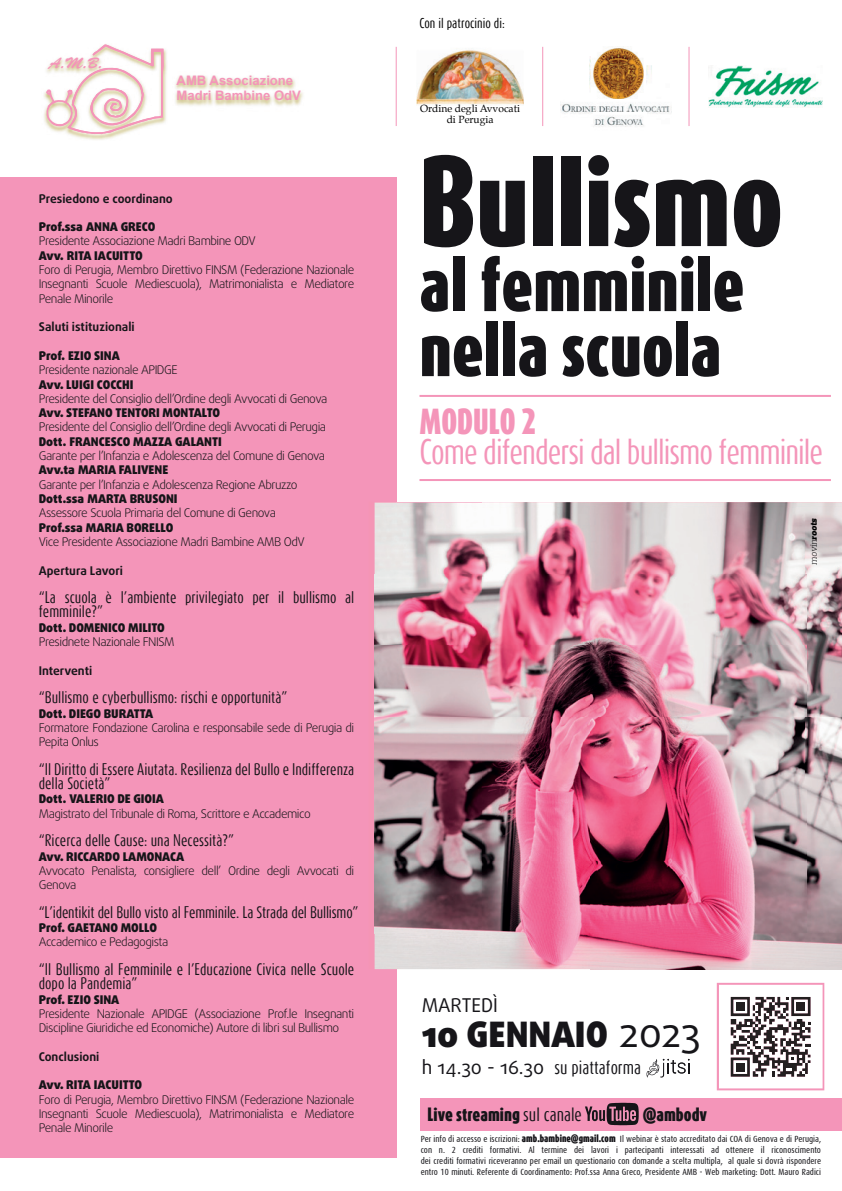
<style>
.page{position:relative;width:842px;height:1191px;background:#fff}
.page>*{position:absolute;margin:0;border:0;box-sizing:border-box;transform-origin:0 0}
.t1{font:900 107px "Dax Compact";color:#161519}
.t2{font:900 65px/65px "Dax Compact";color:#161519}
.t3{font:900 35px "Daxline Pro";color:#161519}
.t4{font:30px "Dax Compact";letter-spacing:-.035em;color:#f495b9}
.t5{font:900 30px "Dax Compact";color:#f495b9}
.t6{font:19px "Daxline Pro";color:#161519}
.t7{font:900 16px "Dax Compact";color:#161519}
.t8{font:16px "Dax Compact";color:#161519}
.t9{font:15.6px "Brush";color:#f495b9}
.t10{font:14px/14.3px "Dax Compact";color:#161519}
.t11{font:700 13.1px/15.7px "Arial";color:#f495b9}
.t12{font:300 12px/14.3px "Daxline Pro";letter-spacing:-.04em;color:#161519}
.t13{font:900 12px "Daxline Pro";color:#161519}
.t14{font:700 12px "Daxline Pro";color:#161519}
.t15{font:12px "Dax Compact";color:#000001}
.t16{font:10.2px/11.1px "Palatino";color:#000001;text-align:center}
.t17{font:9px/10.8px "Dax Condensed";color:#161519;text-align:justify}
.t18{font:italic 300 9px "Prelo Slab";color:#000001}
.s1{font-weight:900}
.s2{font-weight:400;font-size:40px}
.s3{font-family:"Daxline Pro";font-size:19px}
.s4{font-weight:400}
.s5{font-family:"Dax Compact";font-weight:900}
</style>
<div class="page">
<div style="left:0;top:177px;width:396px;height:980px;background:#f495b9"></div>
<img style="left:44px;top:49px;width:123px;height:91px">
<svg style="left:46px;top:44px;width:118px;height:90px"></svg>
<img style="left:175px;top:75px;width:128px;height:31px">
<hr style="left:419px;top:395px;width:412px;height:2px;background:#f495b9">
<hr style="left:419px;top:479px;width:412px;height:2px;background:#f495b9">
<hr style="left:396px;top:501px;width:446px;height:1px;background:#f5a3c2">
<svg style="left:374px;top:502px;width:1px;height:467px"></svg>
<img style="left:375px;top:502px;width:467px;height:467px">
<img style="left:589px;top:56px;width:63px;height:32px">
<hr style="left:396px;top:47px;width:1px;height:79px;background:#f495b9">
<hr style="left:542px;top:47px;width:1px;height:79px;background:#f495b9">
<hr style="left:688px;top:47px;width:1px;height:79px;background:#f495b9">
<img style="left:708px;top:65px;width:115px;height:43px">
<img style="left:417px;top:50px;width:107px;height:55px">
<img style="left:591px;top:48px;width:54px;height:51px">
<img style="left:560px;top:102px;width:112px;height:12px">
<img style="left:593px;top:113px;width:53px;height:14px">
<svg style="left:646px;top:1058px;width:44px;height:19px"></svg>
<svg style="left:716px;top:982px;width:109px;height:109px"></svg>
<div style="left:420px;top:1098px;width:422px;height:32px;background:#f495b9"></div>
<svg style="left:585px;top:1102px;width:54px;height:23px"></svg>
<p class="t9" style="left:49px;top:54px;width:55px">A.M.B.</p>
<p class="t11" style="left:177px;top:73px;width:126px">AMB Associazione<br>Madri Bambine OdV</p>
<p class="t14" style="left:39px;top:190px;width:135px">Presiedono e coordinano</p>
<p class="t13" style="left:39px;top:219px;width:118px">Prof.ssa ANNA GRECO</p>
<p class="t12" style="left:39px;top:234px;width:219px">Presidente Associazione Madri Bambine ODV</p>
<p class="t13" style="left:39px;top:247px;width:105px">Avv. RITA IACUITTO</p>
<p class="t12" style="left:39px;top:263px;width:317px;text-align:justify">Foro di Perugia, Membro Direttivo FINSM (Federazione Nazionale Insegnanti Scuole Mediescuola), Matrimonialista e Mediatore Penale Minorile</p>
<p class="t14" style="left:39px;top:319px;width:97px">Saluti istituzionali</p>
<p class="t13" style="left:39px;top:347px;width:83px">Prof. EZIO SINA</p>
<p class="t12" style="left:39px;top:363px;width:140px">Presidente nazionale APIDGE</p>
<p class="t13" style="left:39px;top:376px;width:96px">Avv. LUIGI COCCHI</p>
<p class="t12" style="left:39px;top:391px;width:290px">Presidente del Consiglio dell’Ordine degli Avvocati di Genova</p>
<p class="t13" style="left:39px;top:405px;width:183px">Avv. STEFANO TENTORI MONTALTO</p>
<p class="t12" style="left:39px;top:420px;width:289px">Presidente del Consiglio dell’Ordine degli Avvocati di Perugia</p>
<p class="t13" style="left:39px;top:433px;width:184px">Dott. FRANCESCO MAZZA GALANTI</p>
<p class="t12" style="left:39px;top:449px;width:288px">Garante per l’Infanzia e Adolescenza del Comune di Genova</p>
<p class="t13" style="left:39px;top:462px;width:131px">Avv.ta MARIA FALIVENE</p>
<p class="t12" style="left:39px;top:477px;width:260px">Garante per l’Infanzia e Adolescenza Regione Abruzzo</p>
<p class="t13" style="left:39px;top:491px;width:140px">Dott.ssa MARTA BRUSONI</p>
<p class="t12" style="left:39px;top:506px;width:239px">Assessore Scuola Primaria del Comune di Genova</p>
<p class="t13" style="left:39px;top:519px;width:136px">Prof.ssa MARIA BORELLO</p>
<p class="t12" style="left:39px;top:534px;width:268px">Vice Presidente Associazione Madri Bambine AMB OdV</p>
<p class="t14" style="left:39px;top:562px;width:86px">Apertura Lavori</p>
<p class="t10" style="left:39px;top:590px;width:317px">“La scuola è l’ambiente privilegiato per il bullismo al femminile?”</p>
<p class="t13" style="left:39px;top:619px;width:128px">Dott. DOMENICO MILITO</p>
<p class="t12" style="left:39px;top:634px;width:137px">Presidnete Nazionale FNISM</p>
<p class="t14" style="left:39px;top:662px;width:55px">Interventi</p>
<p class="t10" style="left:39px;top:690px;width:250px">“Bullismo e cyberbullismo: rischi e opportunità”</p>
<p class="t13" style="left:39px;top:705px;width:116px">Dott. DIEGO BURATTA</p>
<p class="t12" style="left:39px;top:720px;width:317px">Formatore Fondazione Carolina e responsabile sede di Perugia di<br>Pepita Onlus</p>
<p class="t10" style="left:39px;top:761px;width:317px">“Il Diritto di Essere Aiutata. Resilienza del Bullo e Indifferenza della Società”</p>
<p class="t13" style="left:39px;top:791px;width:127px">Dott. VALERIO DE GIOIA</p>
<p class="t12" style="left:39px;top:806px;width:273px">Magistrato del Tribunale di Roma, Scrittore e Accademico</p>
<p class="t10" style="left:39px;top:833px;width:197px">“Ricerca delle Cause: una Necessità?”</p>
<p class="t13" style="left:39px;top:848px;width:147px">Avv. RICCARDO LAMONACA</p>
<p class="t12" style="left:39px;top:863px;width:317px">Avvocato Penalista, consigliere dell’ Ordine degli Avvocati di<br>Genova</p>
<p class="t10" style="left:39px;top:904px;width:321px">“L’identikit del Bullo visto al Femminile. La Strada del Bullismo”</p>
<p class="t13" style="left:39px;top:919px;width:120px">Prof. GAETANO MOLLO</p>
<p class="t12" style="left:39px;top:935px;width:131px">Accademico e Pedagogista</p>
<p class="t10" style="left:39px;top:961px;width:317px">“Il Bullismo al Femminile e l’Educazione Civica nelle Scuole dopo la Pandemia”</p>
<p class="t13" style="left:39px;top:991px;width:82px">Prof. EZIO SINA</p>
<p class="t12" style="left:39px;top:1006px;width:317px">Presidente Nazionale APIDGE (Associazione Prof.le Insegnanti<br>Discipline Giuridiche ed Economiche) Autore di libri sul Bullismo</p>
<p class="t14" style="left:39px;top:1048px;width:62px">Conclusioni</p>
<p class="t13" style="left:39px;top:1077px;width:105px">Avv. RITA IACUITTO</p>
<p class="t12" style="left:39px;top:1092px;width:317px;text-align:justify">Foro di Perugia, Membro Direttivo FINSM (Federazione Nazionale Insegnanti Scuole Mediescuola), Matrimonialista e Mediatore Penale Minorile</p>
<p class="t15" style="left:419px;top:15px;width:87px">Con il patrocinio di:</p>
<p class="t16" style="left:420px;top:103px;width:101px">Ordine degli Avvocati di Perugia</p>
<h1 class="t1" style="left:419px;top:131px;width:365px">Bullismo</h1>
<h2 class="t2" style="left:419px;top:251px;width:327px">al femminile nella scuola</h2>
<h3 class="t5" style="left:419px;top:402px;width:118px">MODULO 2</h3>
<h3 class="t4" style="left:419px;top:432px;width:405px">Come difendersi dal bullismo femminile</h3>
<p class="t18" style="left:808px;top:564px;width:48px;rotate:-90deg">movin<span class="s1">roots</span></p>
<h3 class="t6" style="left:422px;top:992px;width:78px">MARTEDÌ</h3>
<h3 class="t3" style="left:422px;top:1010px;width:281px">10 GENNAIO <span class="s2">2023</span></h3>
<h3 class="t8" style="left:422px;top:1056px;width:221px"><span class="s3">h 14.30 - 16.30</span> su piattaforma</h3>
<h3 class="t7" style="left:428px;top:1104px;width:156px">Live streaming <span class="s4">sul canale</span></h3>
<h3 class="t7" style="left:643px;top:1104px;width:66px">@ambodv</h3>
<p class="t17" style="left:421px;top:1134px;width:402px">Per info di accesso e iscrizioni: <span class="s5">amb.bambine@gmail.com</span> Il webinar è stato accreditato dai COA di Genova e di Perugia, con n. 2 crediti formativi. Al termine dei lavori i partecipanti interessati ad ottenere il riconoscimento dei crediti formativi riceveranno per email un questionario con domande a scelta multipla, al quale si dovrà rispondere entro 10 minuti. Referente di Coordinamento: Prof.ssa Anna Greco, Presidente AMB - Web marketing: Dott. Mauro Radici</p>
</div>
